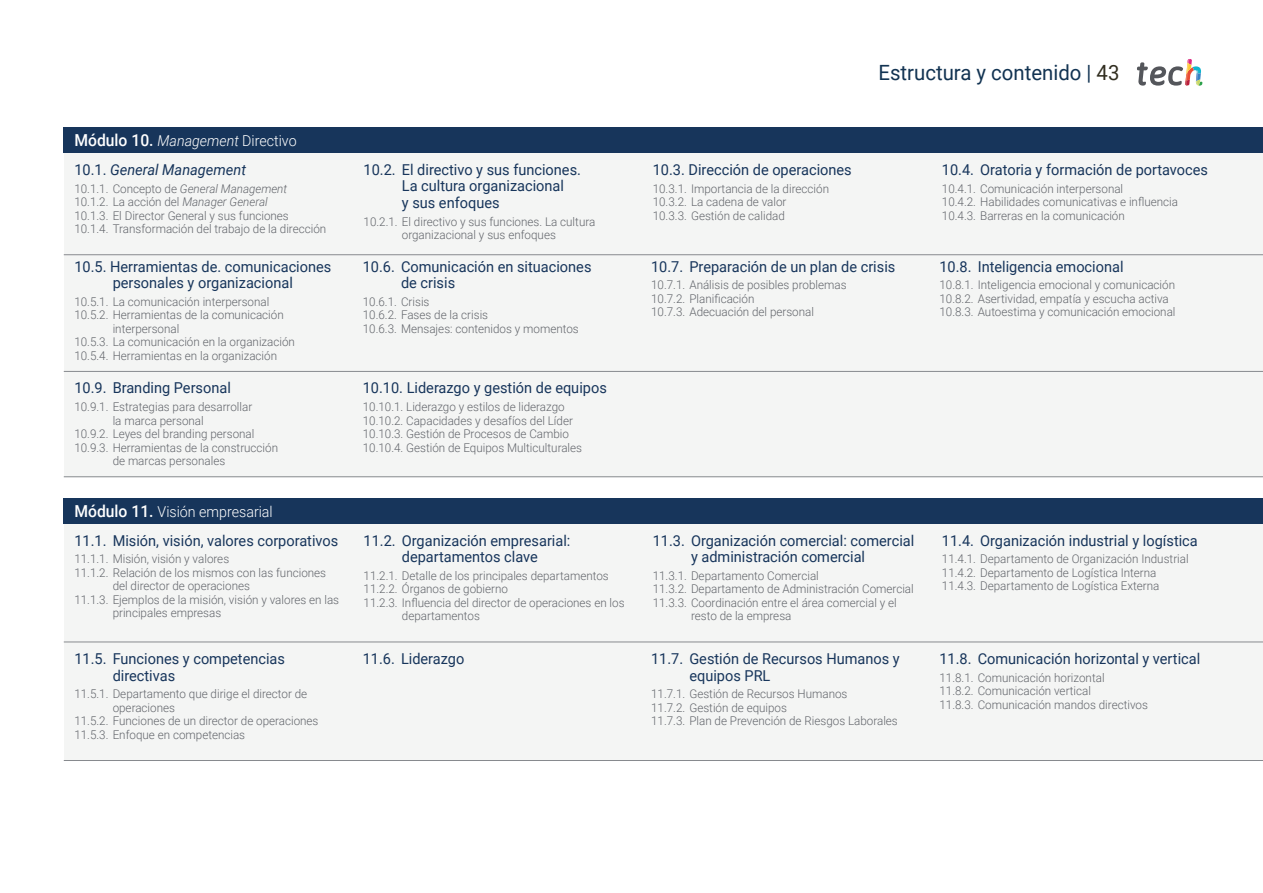
<style>
.page{position:relative;width:1263px;height:893px;background:#fff}
.page>*{position:absolute;margin:0;border:0;box-sizing:border-box;transform-origin:0 0}
.t1{font:21px "Roboto";color:#123352}
.t2{font:15px/16.5px "Roboto";color:#17355b}
.t3{font:italic 300 15px "Roboto";color:#fff;scale:.95 1}
.t4{font:300 15px "Roboto";color:#fff;scale:.95 1}
.t5{font:italic 15px "Roboto";color:#17355b}
.t6{font:300 12px/13.5px "Roboto";color:#61646a}
.s1{font-weight:500;font-style:normal;font-size:16.5px}
.s2{font-style:normal}
.s3{font-style:italic}
.s4{font-weight:500;font-size:16.5px}
.s5{color:#312e20}
</style>
<div class="page">
<div style="left:64px;top:153px;width:1199px;height:324px;background:#f4f5f4"></div>
<div style="left:64px;top:128px;width:1199px;height:25px;background:#17355b"></div>
<hr style="left:64px;top:254px;width:1199px;height:1px;background:#878a8e">
<hr style="left:64px;top:371px;width:1199px;height:1px;background:#878a8e">
<hr style="left:64px;top:476px;width:1199px;height:1px;background:#878a8e">
<div style="left:64px;top:523px;width:1199px;height:237px;background:#f4f5f4"></div>
<div style="left:64px;top:498px;width:1199px;height:26px;background:#17355b"></div>
<hr style="left:64px;top:642px;width:1199px;height:1px;background:#878a8e">
<hr style="left:64px;top:760px;width:1199px;height:1px;background:#878a8e">
<svg style="left:1137px;top:59px;width:65px;height:27px"></svg>
<p class="t3" style="left:74px;top:130px;width:235px"><span class="s1">Módulo 10.</span> Management <span class="s2">Directivo</span></p>
<p class="t5" style="left:74px;top:159px;width:173px"><span class="s2">10.1.</span> General Management</p>
<p class="t6" style="left:74px;top:181px;width:253px">10.1.1. Concepto de <span class="s3">General Management<br></span>10.1.2. La acción del <span class="s3">Manager General<br></span>10.1.3. El Director General y sus funciones<br>10.1.4. Transformación del trabajo de la dirección</p>
<p class="t2" style="left:74px;top:257px;width:258px;text-align:center">10.5. Herramientas de. comunicaciones personales y organizacional</p>
<p class="t6" style="left:74px;top:294px;width:196px">10.5.1. La comunicación interpersonal</p>
<p class="t6" style="left:74px;top:308px;width:211px">10.5.2. Herramientas de la comunicación</p>
<p class="t6" style="left:113px;top:321px;width:68px">interpersonal</p>
<p class="t6" style="left:74px;top:335px;width:222px">10.5.3. La comunicación en la organización</p>
<p class="t6" style="left:74px;top:348px;width:204px">10.5.4. Herramientas en la organización</p>
<p class="t2" style="left:74px;top:379px;width:158px">10.9. Branding Personal</p>
<p class="t6" style="left:74px;top:400px;width:179px">10.9.1. Estrategias para desarrollar</p>
<p class="t6" style="left:113px;top:413px;width:93px">la marca personal</p>
<p class="t6" style="left:74px;top:427px;width:182px">10.9.2. Leyes del branding personal</p>
<p class="t6" style="left:74px;top:440px;width:205px">10.9.3. Herramientas de la construcción</p>
<p class="t6" style="left:113px;top:454px;width:114px">de marcas personales</p>
<p class="t4" style="left:74px;top:501px;width:210px"><span class="s4">Módulo 11.</span> Visión empresarial</p>
<p class="t2" style="left:74px;top:531px;width:265px">11.1. Misión, visión, valores corporativos</p>
<p class="t6" style="left:74px;top:552px;width:156px">11.1.1. Misión, visión y valores</p>
<p class="t6" style="left:74px;top:565px;width:253px">11.1.2. Relación de los mismos con las funciones</p>
<p class="t6" style="left:113px;top:579px;width:139px">del director de operaciones</p>
<p class="t6" style="left:74px;top:592px;width:266px">11.1.3. Ejemplos de la misión, visión y valores en las</p>
<p class="t6" style="left:113px;top:606px;width:110px">principales empresas</p>
<p class="t2" style="left:113px;top:650px;width:174px;text-indent:-38px">11.5. Funciones y competencias directivas</p>
<p class="t6" style="left:74px;top:687px;width:234px">11.5.1. Departamento que dirige el director de</p>
<p class="t6" style="left:113px;top:700px;width:64px">operaciones</p>
<p class="t6" style="left:74px;top:714px;width:246px">11.5.2. Funciones de un director de operaciones</p>
<p class="t6" style="left:74px;top:727px;width:172px">11.5.3. Enfoque en competencias</p>
<p class="t2" style="left:402px;top:161px;width:181px;text-indent:-38px">10.2. El directivo y sus funciones.<br>La cultura organizacional<br>y sus enfoques</p>
<p class="t6" style="left:364px;top:214px;width:233px;text-align:center">10.2.1. El directivo y sus funciones. La cultura organizacional y sus enfoques</p>
<p class="t2" style="left:401px;top:257px;width:192px;text-indent:-38px">10.6. Comunicación en situaciones de crisis</p>
<p class="t6" style="left:363px;top:294px;width:218px">10.6.1. Crisis<br>10.6.2. Fases de la crisis<br>10.6.3. Mensajes: contenidos y momentos</p>
<p class="t2" style="left:363px;top:379px;width:246px">10.10. Liderazgo y gestión de equipos</p>
<p class="t6" style="left:363px;top:400px;width:221px">10.10.1. Liderazgo y estilos de liderazgo 10.10.2. Capacidades y desafíos del Líder 10.10.3. Gestión de Procesos de Cambio 10.10.4. Gestión de Equipos Multiculturales</p>
<h1 class="t1" style="left:878px;top:57px;width:242px">Estructura y contenido | <span class="s5">43</span></h1>
<p class="t2" style="left:653px;top:161px;width:200px">10.3. Dirección de operaciones</p>
<p class="t6" style="left:653px;top:181px;width:178px">10.3.1. Importancia de la dirección<br>10.3.2. La cadena de valor<br>10.3.3. Gestión de calidad</p>
<p class="t2" style="left:942px;top:161px;width:268px">10.4. Oratoria y formación de portavoces</p>
<p class="t6" style="left:942px;top:181px;width:238px">10.4.1. Comunicación interpersonal<br>10.4.2. Habilidades comunicativas e influencia<br>10.4.3. Barreras en la comunicación</p>
<p class="t2" style="left:651px;top:257px;width:246px">10.7. Preparación de un plan de crisis</p>
<p class="t6" style="left:651px;top:278px;width:197px">10.7.1. Análisis de posibles problemas<br>10.7.2. Planificación<br>10.7.3. Adecuación del personal</p>
<p class="t2" style="left:939px;top:257px;width:186px">10.8. Inteligencia emocional</p>
<p class="t6" style="left:939px;top:278px;width:238px">10.8.1. Inteligencia emocional y comunicación<br>10.8.2. Asertividad, empatía y escucha activa<br>10.8.3. Autoestima y comunicación emocional</p>
<p class="t2" style="left:364px;top:531px;width:208px;text-align:center">11.2. Organización empresarial: departamentos clave</p>
<p class="t6" style="left:364px;top:568px;width:247px">11.2.1. Detalle de los principales departamentos</p>
<p class="t6" style="left:364px;top:582px;width:146px">11.2.2. Órganos de gobierno</p>
<p class="t6" style="left:364px;top:595px;width:262px">11.2.3. Influencia del director de operaciones en los</p>
<p class="t6" style="left:402px;top:609px;width:80px">departamentos</p>
<p class="t2" style="left:691px;top:531px;width:225px;text-indent:-38px">11.3. Organización comercial: comercial y administración comercial</p>
<p class="t6" style="left:653px;top:568px;width:168px">11.3.1. Departamento Comercial</p>
<p class="t6" style="left:653px;top:582px;width:263px">11.3.2. Departamento de Administración Comercial</p>
<p class="t6" style="left:653px;top:595px;width:246px">11.3.3. Coordinación entre el área comercial y el</p>
<p class="t6" style="left:691px;top:609px;width:102px">resto de la empresa</p>
<p class="t2" style="left:942px;top:531px;width:257px">11.4. Organización industrial y logística</p>
<p class="t6" style="left:942px;top:552px;width:248px">11.4.1. Departamento de Organización Industrial<br>11.4.2. Departamento de Logística Interna<br>11.4.3. Departamento de Logística Externa</p>
<p class="t2" style="left:363px;top:650px;width:103px">11.6. Liderazgo</p>
<p class="t2" style="left:689px;top:650px;width:212px;text-indent:-38px">11.7. Gestión de Recursos Humanos y equipos PRL</p>
<p class="t6" style="left:651px;top:687px;width:248px">11.7.1. Gestión de Recursos Humanos<br>11.7.2. Gestión de equipos<br>11.7.3. Plan de Prevención de Riesgos Laborales</p>
<p class="t2" style="left:939px;top:650px;width:262px">11.8. Comunicación horizontal y vertical</p>
<p class="t6" style="left:939px;top:670px;width:210px">11.8.1. Comunicación horizontal<br>11.8.2. Comunicación vertical<br>11.8.3. Comunicación mandos directivos</p>
</div>
